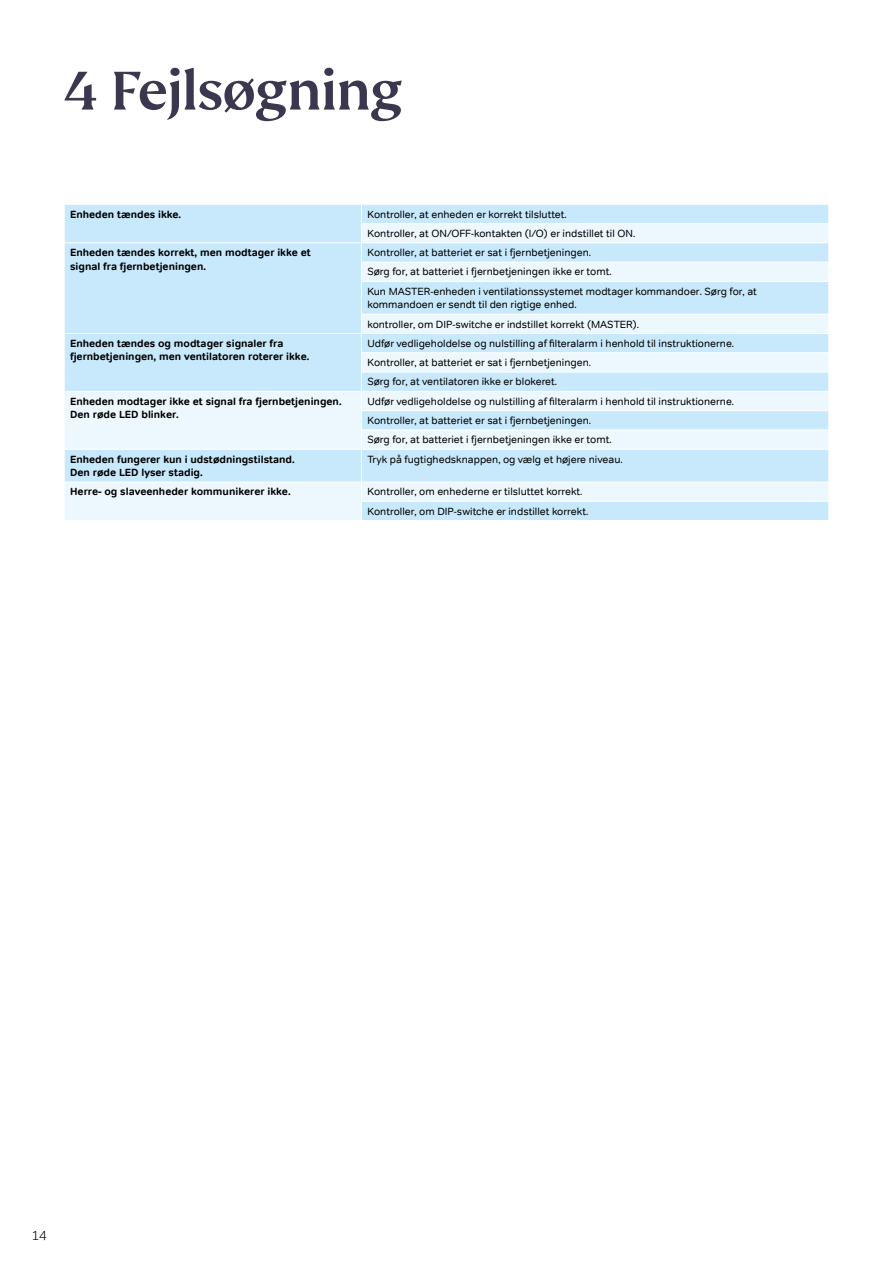
<style>
.page{position:relative;width:893px;height:1263px;background:#fff}
.page>*{position:absolute;margin:0;border:0;box-sizing:border-box;transform-origin:0 0}
.t1{font:500 60px "FS Kim";letter-spacing:-.025em;color:#3a374f}
.t2{font:300 13.5px "Tondo";color:#000}
.t3{font:10.5px/19.4px "Tondo";color:#000}
.t4{font:700 10.5px/13.5px "Tondo";color:#000}
</style>
<div class="page">
<div style="left:65px;top:205px;width:763px;height:19px;background:#c8e8fb"></div>
<svg style="left:65px;top:224px;width:763px;height:296px;background:#d7eefc"></svg>
<hr style="left:361px;top:223px;width:468px;height:1px;background:#fff">
<hr style="left:64px;top:242px;width:297px;height:1px;background:#fff">
<svg style="left:64px;top:205px;width:1px;height:76px"></svg>
<hr style="left:361px;top:242px;width:468px;height:1px;background:#fff">
<hr style="left:361px;top:262px;width:468px;height:1px;background:#fff">
<svg style="left:361px;top:205px;width:1px;height:76px"></svg>
<svg style="left:828px;top:205px;width:1px;height:57px"></svg>
<hr style="left:361px;top:281px;width:468px;height:1px;background:#fff">
<hr style="left:361px;top:282px;width:1px;height:32px;background:#fff">
<hr style="left:361px;top:314px;width:468px;height:1px;background:#fff">
<hr style="left:64px;top:333px;width:297px;height:1px;background:#fff">
<hr style="left:361px;top:333px;width:468px;height:1px;background:#fff">
<hr style="left:361px;top:352px;width:468px;height:1px;background:#fff">
<hr style="left:361px;top:372px;width:468px;height:1px;background:#fff">
<hr style="left:64px;top:391px;width:297px;height:1px;background:#fff">
<svg style="left:64px;top:314px;width:1px;height:77px"></svg>
<hr style="left:361px;top:391px;width:468px;height:1px;background:#fff">
<hr style="left:361px;top:410px;width:468px;height:1px;background:#fff">
<hr style="left:361px;top:430px;width:468px;height:1px;background:#fff">
<svg style="left:361px;top:315px;width:1px;height:134px"></svg>
<svg style="left:828px;top:334px;width:1px;height:96px"></svg>
<hr style="left:64px;top:449px;width:297px;height:1px;background:#fff">
<hr style="left:361px;top:449px;width:468px;height:1px;background:#fff">
<hr style="left:361px;top:450px;width:1px;height:32px;background:#fff">
<hr style="left:64px;top:482px;width:297px;height:1px;background:#fff">
<hr style="left:361px;top:482px;width:468px;height:1px;background:#fff">
<hr style="left:361px;top:501px;width:468px;height:1px;background:#fff">
<svg style="left:361px;top:483px;width:1px;height:37px"></svg>
<svg style="left:828px;top:502px;width:1px;height:18px"></svg>
<h1 class="t1" style="left:64px;top:57px;width:340px">4 Fejlsøgning</h1>
<p class="t4" style="left:70px;top:207px;width:113px">Enheden tændes ikke.</p>
<p class="t3" style="left:367px;top:204px;width:269px">Kontroller, at enheden er korrekt tilsluttet.<br>Kontroller, at ON/OFF-kontakten (I/O) er indstillet til ON.</p>
<p class="t4" style="left:70px;top:246px;width:242px">Enheden tændes korrekt, men modtager ikke et signal fra fjernbetjeningen.</p>
<p class="t3" style="left:367px;top:243px;width:391px">Kontroller, at batteriet er sat i fjernbetjeningen.<br>Sørg for, at batteriet i fjernbetjeningen ikke er tomt.<br>Kun MASTER-enheden i ventilationssystemet modtager kommandoer. Sørg for, at</p>
<p class="t3" style="left:367px;top:295px;width:273px">kommandoen er sendt til den rigtige enhed.<br>kontroller, om DIP-switche er indstillet korrekt (MASTER).</p>
<p class="t4" style="left:70px;top:336px;width:241px">Enheden tændes og modtager signaler fra fjernbetjeningen, men ventilatoren roterer ikke.</p>
<p class="t3" style="left:367px;top:333px;width:368px">Udfør vedligeholdelse og nulstilling af filteralarm i henhold til instruktionerne.<br>Kontroller, at batteriet er sat i fjernbetjeningen.<br>Sørg for, at ventilatoren ikke er blokeret.</p>
<p class="t4" style="left:70px;top:394px;width:273px">Enheden modtager ikke et signal fra fjernbetjeningen.<br>Den røde LED blinker.</p>
<p class="t3" style="left:367px;top:391px;width:368px">Udfør vedligeholdelse og nulstilling af filteralarm i henhold til instruktionerne.<br>Kontroller, at batteriet er sat i fjernbetjeningen.<br>Sørg for, at batteriet i fjernbetjeningen ikke er tomt.</p>
<p class="t4" style="left:70px;top:452px;width:226px">Enheden fungerer kun i udstødningstilstand.<br>Den røde LED lyser stadig.</p>
<p class="t3" style="left:367px;top:449px;width:257px">Tryk på fugtighedsknappen, og vælg et højere niveau.</p>
<p class="t4" style="left:70px;top:485px;width:222px">Herre- og slaveenheder kommunikerer ikke.</p>
<p class="t3" style="left:367px;top:482px;width:222px">Kontroller, om enhederne er tilsluttet korrekt.<br>Kontroller, om DIP-switche er indstillet korrekt.</p>
<p class="t2" style="left:31px;top:1227px;width:17px">14</p>
</div>
